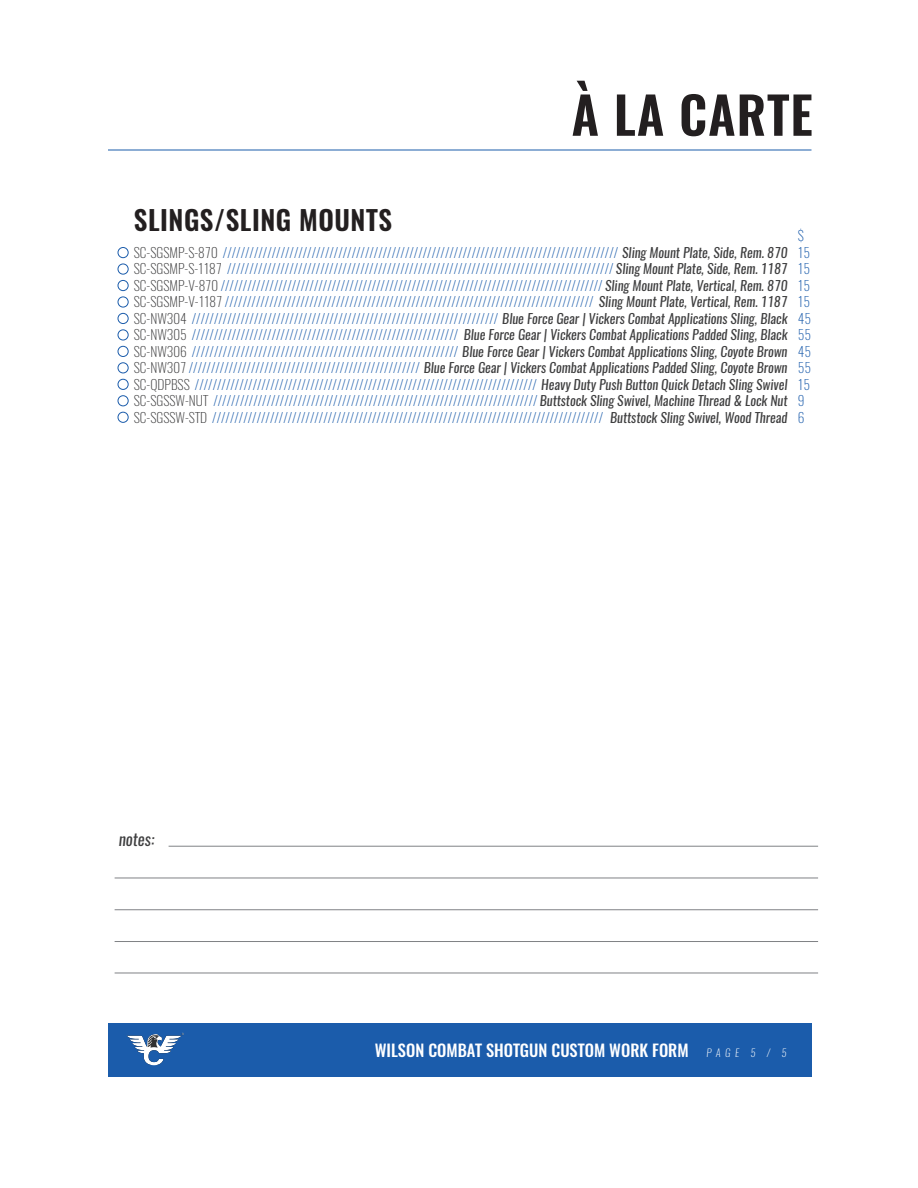
<style>
.page{position:relative;width:918px;height:1188px;background:#fff}
.page>*{position:absolute;margin:0;border:0;box-sizing:border-box;transform-origin:0 0}
.t1{font:600 51px "Oswald";letter-spacing:.02em;color:#231f20}
.t2{font:600 27px "Oswald";letter-spacing:.02em;color:#231f20}
.t3{font:500 16.5px "Oswald";color:#fff}
.t4{font:italic 16.5px "Oswald";color:#3e3e3f}
.t5{font:200 13.5px/16.5px "Oswald";color:#1b5cab;text-align:justify}
.t6{font:italic 13.5px "Oswald";color:#3e3e3f}
.s1{color:#3e3e3f}
.s2{font-weight:400;font-style:italic;color:#3e3e3f}
.s3{font-weight:200;font-style:italic;font-size:10.5px}
</style>
<div class="page">
<div style="left:108px;top:1024px;width:704px;height:53px;background:#1b5cab"></div>
<img style="left:108px;top:1023px;width:105px;height:43px">
<hr style="left:108px;top:150px;width:703px;height:1px;background:#1b5cab">
<div style="left:118px;top:247px;width:10px;height:11px;border:1px solid #1b5cab;border-radius:50%"></div>
<div style="left:118px;top:264px;width:10px;height:10px;border:1px solid #1b5cab;border-radius:50%"></div>
<div style="left:118px;top:280px;width:10px;height:11px;border:1px solid #1b5cab;border-radius:50%"></div>
<div style="left:118px;top:297px;width:10px;height:10px;border:1px solid #1b5cab;border-radius:50%"></div>
<div style="left:118px;top:313px;width:10px;height:11px;border:1px solid #1b5cab;border-radius:50%"></div>
<div style="left:118px;top:330px;width:10px;height:10px;border:1px solid #1b5cab;border-radius:50%"></div>
<div style="left:118px;top:346px;width:10px;height:11px;border:1px solid #1b5cab;border-radius:50%"></div>
<div style="left:118px;top:363px;width:10px;height:10px;border:1px solid #1b5cab;border-radius:50%"></div>
<div style="left:118px;top:379px;width:10px;height:11px;border:1px solid #1b5cab;border-radius:50%"></div>
<div style="left:118px;top:396px;width:10px;height:10px;border:1px solid #1b5cab;border-radius:50%"></div>
<div style="left:118px;top:412px;width:10px;height:11px;border:1px solid #1b5cab;border-radius:50%"></div>
<hr style="left:169px;top:846px;width:649px;height:1px;background:#808285">
<hr style="left:115px;top:878px;width:703px;height:1px;background:#808285">
<hr style="left:115px;top:909px;width:703px;height:1px;background:#808285">
<hr style="left:115px;top:941px;width:703px;height:1px;background:#808285">
<hr style="left:115px;top:973px;width:703px;height:1px;background:#808285">
<h1 class="t1" style="left:572px;top:79px;width:243px">À LA CARTE</h1>
<h2 class="t2" style="left:134px;top:201px;width:260px">SLINGS/SLING MOUNTS</h2>
<p class="t5" style="left:134px;top:244px;width:655px"><span class="s1">SC-SGSMP-S-870</span> ///////////////////////////////////////////////////////////////////////////////////////// <span class="s2">Sling Mount Plate, Side, Rem. 870<br></span><span class="s1">SC-SGSMP-S-1187</span> /////////////////////////////////////////////////////////////////////////////////////// <span class="s2">Sling Mount Plate, Side, Rem. 1187<br></span><span class="s1">SC-SGSMP-V-870</span> ////////////////////////////////////////////////////////////////////////////////////// <span class="s2">Sling Mount Plate, Vertical, Rem. 870<br></span><span class="s1">SC-SGSMP-V-1187</span> /////////////////////////////////////////////////////////////////////////////////// <span class="s2">Sling Mount Plate, Vertical, Rem. 1187<br></span><span class="s1">SC-NW304</span> ///////////////////////////////////////////////////////////////////// <span class="s2">Blue Force Gear | Vickers Combat Applications Sling, Black </span><span class="s1">SC-NW305</span> //////////////////////////////////////////////////////////// <span class="s2">Blue Force Gear | Vickers Combat Applications Padded Sling, Black </span><span class="s1">SC-NW306</span> //////////////////////////////////////////////////////////// <span class="s2">Blue Force Gear | Vickers Combat Applications Sling, Coyote Brown </span><span class="s1">SC-NW307</span> //////////////////////////////////////////////////// <span class="s2">Blue Force Gear | Vickers Combat Applications Padded Sling, Coyote Brown </span><span class="s1">SC-QDPBSS</span> ///////////////////////////////////////////////////////////////////////////// <span class="s2">Heavy Duty Push Button Quick Detach Sling Swivel </span><span class="s1">SC-SGSSW-NUT</span> ///////////////////////////////////////////////////////////////////////// <span class="s2">Buttstock Sling Swivel, Machine Thread &amp; Lock Nut </span><span class="s1">SC-SGSSW-STD</span> ////////////////////////////////////////////////////////////////////////////////////////</p>
<p class="t6" style="left:610px;top:408px;width:179px">Buttstock Sling Swivel, Wood Thread</p>
<p class="t5" style="left:798px;top:227px;width:15px;text-align:left">$<br>15<br>15<br>15<br>15<br>45<br>55<br>45<br>55<br>15<br>9<br>6</p>
<p class="t4" style="left:119px;top:828px;width:37px">notes:</p>
<p class="t3" style="left:375px;top:1039px;width:414px">WILSON COMBAT SHOTGUN CUSTOM WORK FORM <span class="s3">P A G E 5 / 5</span></p>
</div>
